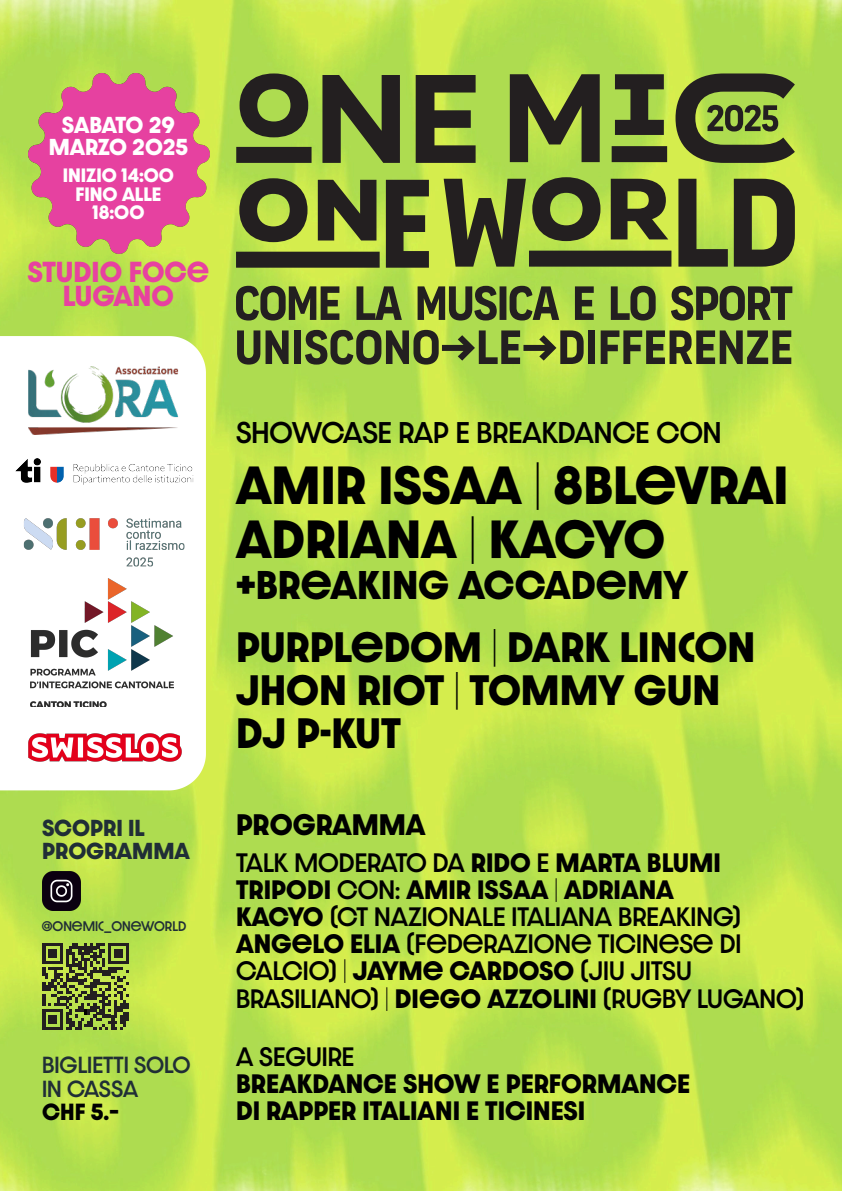
<style>
.page{position:relative;width:842px;height:1191px;background:#fff}
.page>*{position:absolute;margin:0;border:0;box-sizing:border-box;transform-origin:0 0}
.t1{font:700 45.6px/54.7px "Dazzle Unicase";color:#000}
.t2{font:700 36px/43.3px "Dazzle Unicase";color:#000}
.t3{font:700 34px "Dazzle Unicase";color:#000}
.t4{font:500 25.5px "Dazzle Unicase";color:#000}
.t5{font:700 25.2px "Dazzle Unicase";color:#000}
.t6{font:700 24.5px/24px "Dazzle Unicase";color:#e741a0;text-align:center}
.t7{font:500 22.6px/27.2px "Dazzle Unicase";color:#000}
.t8{font:700 22.6px/27.2px "Dazzle Unicase";color:#000}
.t9{font:500 19.8px/23.8px "Dazzle Unicase";color:#202e36}
.t10{font:700 19.8px "Dazzle Unicase";color:#000}
.t11{font:700 19.7px "Dazzle Unicase";color:#202e36}
.t12{font:700 19.6px/21.5px "Dazzle Unicase";color:#fff;text-align:center}
.t13{font:700 16.5px/18.1px "Dazzle Unicase";color:#fff;text-align:center}
.t14{font:500 11.8px "Dazzle Unicase";color:#202e36}
.s1{font-weight:100}
.s2{font-weight:700}
</style>
<div class="page">
<img style="left:0;top:0;width:842px;height:1191px">
<svg style="left:0;top:336px;width:206px;height:454px"></svg>
<img style="left:29px;top:73px;width:180px;height:180px">
<img style="left:29px;top:367px;width:149px;height:68px">
<img style="left:26px;top:731px;width:158px;height:32px">
<img style="left:0;top:502px;width:204px;height:76px">
<img style="left:2px;top:443px;width:209px;height:59px">
<img style="left:31px;top:578px;width:142px;height:129px">
<img style="left:42px;top:871px;width:38px;height:39px">
<svg style="left:42px;top:943px;width:87px;height:87px;background:#6b7a35"></svg>
<svg style="left:236px;top:73px;width:240px;height:90px;background:#637535"></svg>
<svg style="left:236px;top:178px;width:193px;height:90px;background:#646f32"></svg>
<svg style="left:444px;top:177px;width:351px;height:90px;background:#6b7834"></svg>
<svg style="left:236px;top:286px;width:556px;height:34px;background:#6f8338"></svg>
<svg style="left:237px;top:330px;width:23px;height:34px"></svg>
<svg style="left:266px;top:330px;width:23px;height:34px"></svg>
<div style="left:294px;top:330px;width:7px;height:34px;background:#231f20"></div>
<svg style="left:305px;top:330px;width:279px;height:34px;background:#728638"></svg>
<div style="left:588px;top:330px;width:7px;height:34px;background:#231f20"></div>
<svg style="left:601px;top:330px;width:190px;height:34px;background:#637334"></svg>
<svg style="left:510px;top:73px;width:285px;height:90px;background:#697a35"></svg>
<p class="t12" style="left:49px;top:114px;width:141px">SABATO 29<br>MARZO 2025</p>
<p class="t13" style="left:63px;top:166px;width:113px">INIZIO 14:OO<br>FINO ALLE<br>18:00</p>
<p class="t6" style="left:27px;top:259px;width:184px">STUDIO FOCE<br>LUGANO</p>
<p class="t4" style="left:236px;top:413px;width:487px">SHOWCASE RAP E BREAKDANCE CON</p>
<h1 class="t1" style="left:236px;top:457px;width:554px">AMIR ISSAA <span class="s1">|</span> 8BLEVRAI<br>ADRIANA <span class="s1">|</span> KACYO</h1>
<h3 class="t3" style="left:236px;top:559px;width:453px">+BREAKING ACCADEMY</h3>
<h2 class="t2" style="left:236px;top:625px;width:521px">PURPLEDOM <span class="s1">|</span> DARK LINCON<br>JHON RIOT <span class="s1">|</span> TOMMY GUN<br>DJ P-KUT</h2>
<p class="t11" style="left:42px;top:812px;width:104px">SCOPRI IL</p>
<p class="t5" style="left:236px;top:804px;width:191px">PROGRAMMA</p>
<p class="t11" style="left:42px;top:836px;width:149px">PROGRAMMA</p>
<p class="t7" style="left:236px;top:848px;width:570px">TALK MODERATO DA <span class="s2">RIDO</span> E <span class="s2">MARTA BLUMI TRIPODI</span> CON: <span class="s2">AMIR ISSAA</span> <span class="s1">|</span> <span class="s2">ADRIANA<br>KACYO</span> (CT NAZIONALE ITALIANA BREAKING)<br><span class="s2">ANGELO ELIA</span> (FEDERAZIONE TICINESE DI CALCIO) <span class="s1">|</span> <span class="s2">JAYME CARDOSO</span> (JIU JITSU BRASILIANO) <span class="s1">|</span> <span class="s2">DIEGO AZZOLINI</span> (RUGBY LUGANO)</p>
<p class="t7" style="left:236px;top:1042px;width:120px">A SEGUIRE</p>
<p class="t8" style="left:236px;top:1069px;width:456px">BREAKDANCE SHOW E PERFORMANCE<br>DI RAPPER ITALIANI E TICINESI</p>
<p class="t14" style="left:42px;top:917px;width:146px">@ONEMIC_ONEWORLD</p>
<p class="t9" style="left:42px;top:1052px;width:150px">BIGLIETTI SOLO<br>IN CASSA</p>
<p class="t10" style="left:42px;top:1097px;width:78px">CHF 5.–</p>
</div>
